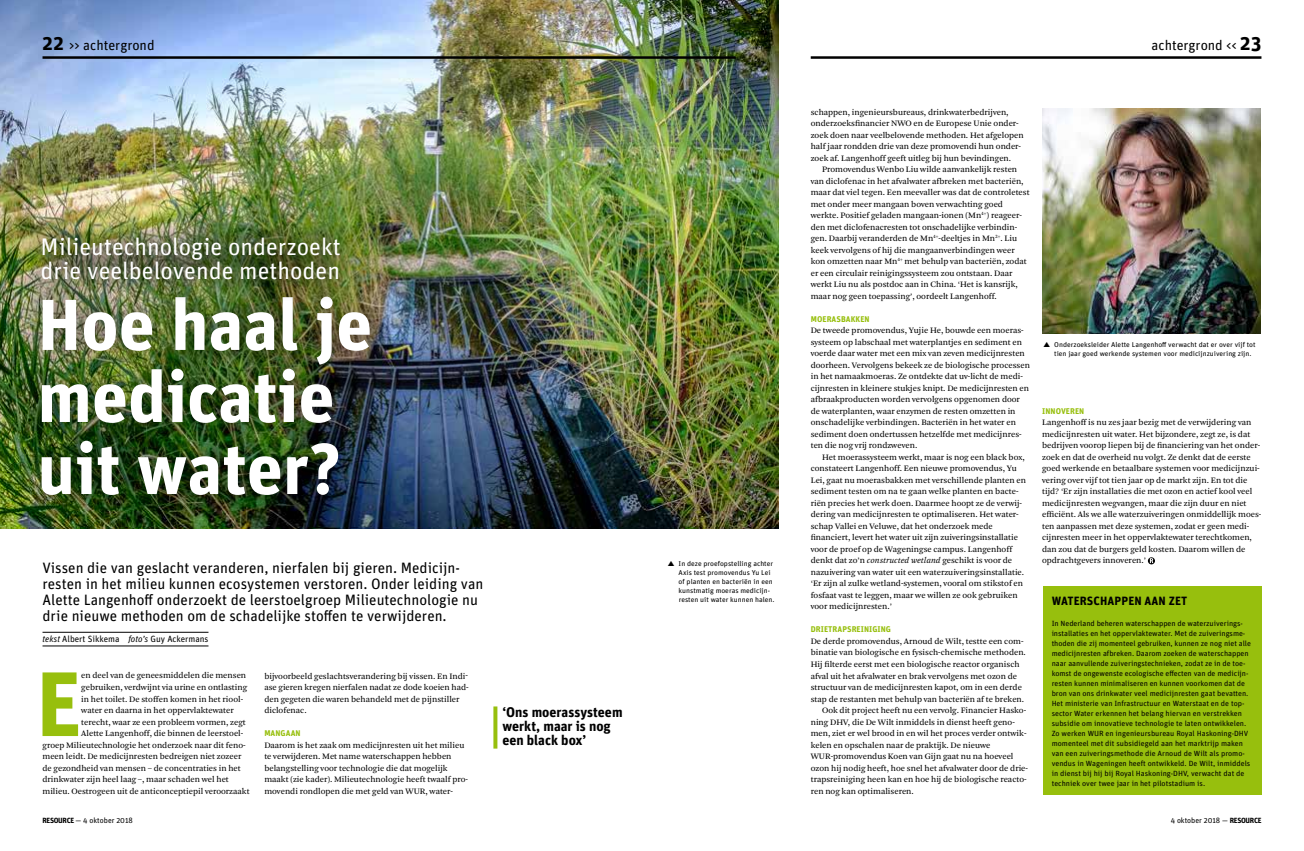
<style>
.page{position:relative;width:1304px;height:851px;background:#fff}
.page>*{position:absolute;margin:0;border:0;box-sizing:border-box;transform-origin:0 0}
.t1{font:700 91.4px "Unit OT";color:#97bf0d}
.t2{font:700 72px/72px "Unit OT";color:#fff}
.t3{font:24px/24px "Unit OT";color:#fff}
.t4{font:15px/16px "Unit OT";color:#000}
.t5{font:700 14px/14px "Unit OT";color:#000}
.t6{font:14px "Unit OT";color:#000}
.t7{font:700 12px "Unit OT";letter-spacing:.01em;color:#000}
.t8{font:9px "Unit OT";color:#000}
.t9{font:8.7px/11.5px "Arnhem Blond";color:#000}
.t10{font:700 8.3px "Unit OT";letter-spacing:.01em;color:#97bf0d}
.t11{font:7.7px "Unit OT";color:#000}
.t12{font:7.5px/10px "Unit OT";letter-spacing:-.005em;color:#000;scale:1.06 1}
.t13{font:7px/9px "Unit OT";color:#000;scale:1.07 1}
.s1{font-weight:700;font-size:20px}
.s2{font-style:italic}
.s3{font-weight:700;font-size:7.5px}
.s4{font-size:7.5px}
</style>
<div class="page">
<img style="left:0;top:0;width:778px;height:529px">
<hr style="left:43px;top:56px;width:693px;height:3px;background:#000">
<hr style="left:811px;top:56px;width:450px;height:3px;background:#000">
<div style="left:16px;top:271px;width:379px;height:250px;background:#000;opacity:.3"></div>
<hr style="left:43px;top:645px;width:165px;height:1px;background:#000">
<hr style="left:43px;top:632px;width:165px;height:1px;background:#000">
<svg style="left:1148px;top:557px;width:7px;height:7px"></svg>
<div style="left:1043px;top:585px;width:218px;height:209px;background:#97bf0d"></div>
<img style="left:1042px;top:109px;width:218px;height:224px">
<div style="left:17px;top:212px;width:348px;height:93px;background:#000;opacity:.5"></div>
<svg style="left:493px;top:706px;width:4px;height:42px"></svg>
<h3 class="t6" style="left:43px;top:37px;width:114px"><span class="s1">22</span> &gt;&gt; achtergrond</h3>
<h3 class="t3" style="left:41px;top:234px;width:302px">Milieutechnologie onderzoekt drie veelbelovende methoden</h3>
<h2 class="t2" style="left:38px;top:289px;width:336px">Hoe haal je medicatie uit water?</h2>
<p class="t4" style="left:43px;top:560px;width:442px">Vissen die van geslacht veranderen, nierfalen bij gieren. Medicijn&shy;resten in het milieu kunnen ecosystemen verstoren. Onder leiding van Alette Langenhoff onderzoekt de leerstoelgroep Milieutechnologie nu drie nieuwe methoden om de schadelijke stoffen te verwijderen.</p>
<p class="t8" style="left:43px;top:633px;width:167px"><span class="s2">tekst</span> Albert Sikkema <span class="s2">foto’s</span> Guy Ackermans</p>
<h1 class="t1" style="left:36px;top:648px;width:47px">E</h1>
<p class="t9" style="left:81px;top:670px;width:166px">en deel van de geneesmiddelen die mensen</p>
<p class="t9" style="left:81px;top:681px;width:168px">gebruiken, verdwijnt via urine en ontlasting</p>
<p class="t9" style="left:81px;top:693px;width:163px">in het toilet. De stoffen komen in het riool-</p>
<p class="t9" style="left:81px;top:704px;width:154px">water en daarna in het oppervlaktewater</p>
<p class="t9" style="left:81px;top:716px;width:166px">terecht, waar ze een probleem vormen, zegt</p>
<p class="t9" style="left:81px;top:727px;width:164px">Alette Langenhoff, die binnen de leerstoel-</p>
<p class="t9" style="left:43px;top:739px;width:205px">groep Milieutechnologie het onderzoek naar dit feno-</p>
<p class="t9" style="left:43px;top:750px;width:200px">meen leidt. De medicijnresten bedreigen niet zozeer</p>
<p class="t9" style="left:43px;top:762px;width:200px">de gezondheid van mensen – de concentraties in het</p>
<p class="t9" style="left:43px;top:773px;width:188px">drinkwater zijn heel laag –, maar schaden wel het</p>
<p class="t9" style="left:43px;top:785px;width:209px">milieu. Oestrogeen uit de anticonceptiepil veroorzaakt</p>
<p class="t9" style="left:264px;top:670px;width:206px">bijvoorbeeld geslachtsverandering bij vissen. En Indi&shy;ase gieren kregen nierfalen nadat ze dode koeien had&shy;den gegeten die waren behandeld met de pijnstiller diclofenac.</p>
<p class="t10" style="left:264px;top:728px;width:38px">MANGAAN</p>
<p class="t9" style="left:264px;top:739px;width:205px">Daarom is het zaak om medicijnresten uit het milieu te verwijderen. Met name waterschappen hebben belangstelling voor technologie die dat mogelijk maakt (zie kader). Milieutechnologie heeft twaalf pro&shy;movendi rondlopen die met geld van WUR, water-</p>
<h3 class="t5" style="left:502px;top:705px;width:122px">‘Ons moerassysteem werkt, maar is nog een black box’</h3>
<p class="t13" style="left:679px;top:559px;width:91px">In deze proefopstelling achter<br>Axis test promovendus Yu Lei of planten en bacteriën in een kunstmatig moeras medicijn&shy;resten uit water kunnen halen.</p>
<h3 class="t6" style="left:1151px;top:37px;width:111px">achtergrond &lt;&lt; <span class="s1">23</span></h3>
<p class="t9" style="left:811px;top:106px;width:215px">schappen, ingenieursbureaus, drinkwaterbedrijven, onderzoeksfinancier NWO en de Europese Unie onder&shy;zoek doen naar veelbelovende methoden. Het afgelopen half jaar rondden drie van deze promovendi hun onder&shy;zoek af. Langenhoff geeft uitleg bij hun bevindingen.</p>
<p class="t9" style="left:811px;top:164px;width:220px;text-indent:11px">Promovendus Wenbo Liu wilde aanvankelijk resten van diclofenac in het afvalwater afbreken met bacteriën, maar dat viel tegen. Een meevaller was dat de controletest met onder meer mangaan boven verwachting goed werkte. Positief geladen mangaan-ionen (Mn<sup>4+</sup>) reageer&shy;den met diclofenacresten tot onschadelijke verbindin&shy;gen. Daarbij veranderden de Mn<sup>4+</sup>-deeltjes in Mn<sup>2+</sup>. Liu keek vervolgens of hij die mangaanverbindingen weer kon omzetten naar Mn<sup>4+</sup> met behulp van bacteriën, zodat er een circulair reinigingssysteem zou ontstaan. Daar werkt Liu nu als postdoc aan in China. ‘Het is kansrijk, maar nog geen toepassing’, oordeelt Langenhoff.</p>
<p class="t10" style="left:811px;top:314px;width:60px">MOERASBAKKEN</p>
<p class="t9" style="left:811px;top:325px;width:221px">De tweede promovendus, Yujie He, bouwde een moeras&shy;systeem op labschaal met waterplantjes en sediment en voerde daar water met een mix van zeven medicijnresten doorheen. Vervolgens bekeek ze de biologische processen in het namaakmoeras. Ze ontdekte dat uv-licht de medi&shy;cijnresten in kleinere stukjes knipt. De medicijnresten en afbraakproducten worden vervolgens opgenomen door de waterplanten, waar enzymen de resten omzetten in onschadelijke verbindingen. Bacteriën in het water en sediment doen ondertussen hetzelfde met medicijnres&shy;ten die nog vrij rondzweven.</p>
<p class="t9" style="left:811px;top:451px;width:217px;text-indent:11px">Het moerassysteem werkt, maar is nog een black box, constateert Langenhoff. Een nieuwe promovendus, Yu Lei, gaat nu moerasbakken met verschillende planten en sediment testen om na te gaan welke planten en bacte&shy;riën precies het werk doen. Daarmee hoopt ze de verwij&shy;dering van medicijnresten te optimaliseren. Het water&shy;schap Vallei en Veluwe, dat het onderzoek mede financiert, levert het water uit zijn zuiveringsinstallatie voor de proef op de Wageningse campus. Langenhoff denkt dat zo’n <span class="s2">constructed wetland</span> geschikt is voor de nazuivering van water uit een waterzuiveringsinstallatie. ‘Er zijn al zulke wetland-systemen, vooral om stikstof en fosfaat vast te leggen, maar we willen ze ook gebruiken voor medicijnresten.’</p>
<p class="t10" style="left:811px;top:624px;width:82px">DRIETRAPSREINIGING</p>
<p class="t9" style="left:811px;top:635px;width:214px">De derde promovendus, Arnoud de Wilt, testte een com-</p>
<p class="t9" style="left:811px;top:647px;width:217px">binatie van biologische en fysisch-chemische methoden.</p>
<p class="t9" style="left:811px;top:658px;width:210px">Hij filterde eerst met een biologische reactor organisch</p>
<p class="t9" style="left:811px;top:670px;width:208px">afval uit het afvalwater en brak vervolgens met ozon de</p>
<p class="t9" style="left:811px;top:681px;width:213px">structuur van de medicijnresten kapot, om in een derde</p>
<p class="t9" style="left:811px;top:693px;width:215px">stap de restanten met behulp van bacteriën af te breken.</p>
<p class="t9" style="left:822px;top:704px;width:206px">Ook dit project heeft nu een vervolg. Financier Hasko-</p>
<p class="t9" style="left:811px;top:716px;width:206px">ning DHV, die De Wilt inmiddels in dienst heeft geno-</p>
<p class="t9" style="left:811px;top:727px;width:217px">men, ziet er wel brood in en wil het proces verder ontwik-</p>
<p class="t9" style="left:811px;top:739px;width:181px">kelen en opschalen naar de praktijk. De nieuwe</p>
<p class="t9" style="left:811px;top:750px;width:204px">WUR-promovendus Koen van Gijn gaat nu na hoeveel</p>
<p class="t9" style="left:811px;top:762px;width:219px">ozon hij nodig heeft, hoe snel het afvalwater door de drie-</p>
<p class="t9" style="left:811px;top:773px;width:217px">trapsreiniging heen kan en hoe hij de biologische reacto-</p>
<p class="t9" style="left:811px;top:785px;width:105px">ren nog kan optimaliseren.</p>
<p class="t13" style="left:1054px;top:340px;width:190px">Onderzoeksleider Alette Langenhoff verwacht dat er over vijf tot tien jaar goed werkende systemen voor medicijnzuivering zijn.</p>
<p class="t10" style="left:1042px;top:406px;width:44px">INNOVEREN</p>
<p class="t9" style="left:1042px;top:417px;width:221px">Langenhoff is nu zes jaar bezig met de verwijdering van medicijnresten uit water. Het bijzondere, zegt ze, is dat bedrijven voorop liepen bij de financiering van het onder&shy;zoek en dat de overheid nu volgt. Ze denkt dat de eerste goed werkende en betaalbare systemen voor medicijnzui&shy;vering over vijf tot tien jaar op de markt zijn. En tot die tijd? ‘Er zijn installaties die met ozon en actief kool veel medicijnresten wegvangen, maar die zijn duur en niet efficiënt. Als we alle waterzuiveringen onmiddellijk moes&shy;ten aanpassen met deze systemen, zodat er geen medi&shy;cijnresten meer in het oppervlaktewater terechtkomen, dan zou dat de burgers geld kosten. Daarom willen de opdrachtgevers innoveren.’</p>
<h3 class="t7" style="left:1052px;top:594px;width:137px">WATERSCHAPPEN AAN ZET</h3>
<p class="t12" style="left:1052px;top:618px;width:190px">In Nederland beheren waterschappen de waterzuiverings&shy;installaties en het oppervlaktewater. Met de zuiveringsme&shy;thoden die zij momenteel gebruiken, kunnen ze nog niet alle medicijnresten afbreken. Daarom zoeken de waterschappen naar aanvullende zuiveringstechnieken, zodat ze in de toe&shy;komst de ongewenste ecologische effecten van de medicijn&shy;resten kunnen minimaliseren en kunnen voorkomen dat de bron van ons drinkwater veel medicijnresten gaat bevatten.<br>Het ministerie van Infrastructuur en Waterstaat en de top&shy;sector Water erkennen het belang hiervan en verstrekken subsidie om innovatieve technologie te laten ontwikkelen.<br>Zo werken WUR en ingenieursbureau Royal Haskoning-DHV momenteel met dit subsidiegeld aan het marktrijp maken van een zuiveringsmethode die Arnoud de Wilt als promo&shy;vendus in Wageningen heeft ontwikkeld. De Wilt, inmiddels in dienst bij hij bij Royal Haskoning-DHV, verwacht dat de techniek over twee jaar in het pilotstadium is.</p>
<p class="t11" style="left:43px;top:815px;width:92px"><span class="s3">RESOURCE</span> <span class="s4">—</span> 4 oktober 2018</p>
<p class="t11" style="left:1171px;top:815px;width:92px">4 oktober 2018 <span class="s4">—</span> <span class="s3">RESOURCE</span></p>
</div>
